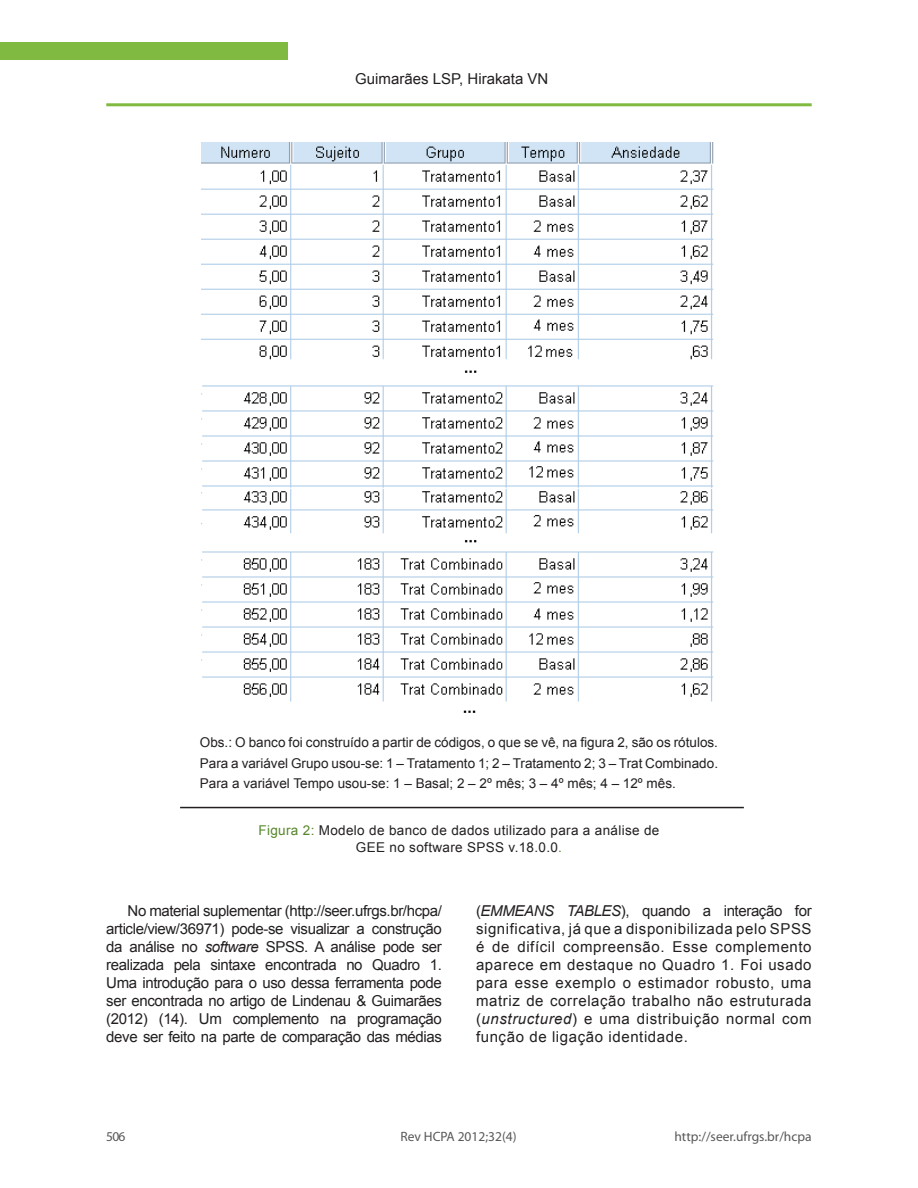
<style>
.page{position:relative;width:918px;height:1188px;background:#fff}
.page>*{position:absolute;margin:0;border:0;box-sizing:border-box;transform-origin:0 0}
.t1{font:15px/18px "Arial";color:#231f20;text-align:justify}
.t2{font:13.5px/20.4px "Arial";letter-spacing:.025em;color:#231f20;text-align:center}
.t3{font:13.5px "Myriad Pro";color:#57585a}
.s1{color:#56862b}
.s2{font-style:italic}
</style>
<div class="page">
<hr style="left:106px;top:103px;width:706px;height:3px;background:#80ba41">
<div style="left:0;top:43px;width:288px;height:17px;background:#80ba41"></div>
<img style="left:201px;top:143px;width:513px;height:570px">
<hr style="left:180px;top:807px;width:564px;height:1px;background:#231f20">
<p class="t1" style="left:355px;top:70px;width:195px">Guimarães LSP, Hirakata VN</p>
<p class="t2" style="left:200px;top:732px;width:520px;text-align:justify">Obs.: O banco foi construído a partir de códigos, o que se vê, na figura 2, são os rótulos.<br>Para a variável Grupo usou-se: 1 – Tratamento 1; 2 – Tratamento 2; 3 – Trat Combinado.<br>Para a variável Tempo usou-se: 1 – Basal; 2 – 2º mês; 3 – 4º mês; 4 – 12º mês.</p>
<p class="t2" style="left:258px;top:822px;width:403px;line-height:16.5px"><span class="s1">Figura 2:</span> Modelo de banco de dados utilizado para a análise de<br>GEE no software SPSS v.18.0.0<span class="s1">.</span></p>
<p class="t1" style="left:106px;top:902px;width:337px;text-indent:21px">No material suplementar (http://seer.ufrgs.br/hcpa/ article/view/36971) pode-se visualizar a construção da análise no <span class="s2">software</span> SPSS. A análise pode ser realizada pela sintaxe encontrada no Quadro 1.<br>Uma introdução para o uso dessa ferramenta pode ser encontrada no artigo de Lindenau &amp; Guimarães (2012) (14). Um complemento na programação deve ser feito na parte de comparação das médias</p>
<p class="t1" style="left:476px;top:902px;width:337px">(<span class="s2">EMMEANS TABLES</span>), quando a interação for significativa, já que a disponibilizada pelo SPSS é de difícil compreensão. Esse complemento aparece em destaque no Quadro 1. Foi usado para esse exemplo o estimador robusto, uma matriz de correlação trabalho não estruturada (<span class="s2">unstructured</span>) e uma distribuição normal com função de ligação identidade.</p>
<p class="t3" style="left:106px;top:1128px;width:21px">506</p>
<p class="t3" style="left:400px;top:1128px;width:118px">Rev HCPA 2012;32(4)</p>
<p class="t3" style="left:675px;top:1128px;width:139px">http://seer.ufrgs.br/hcpa</p>
</div>
